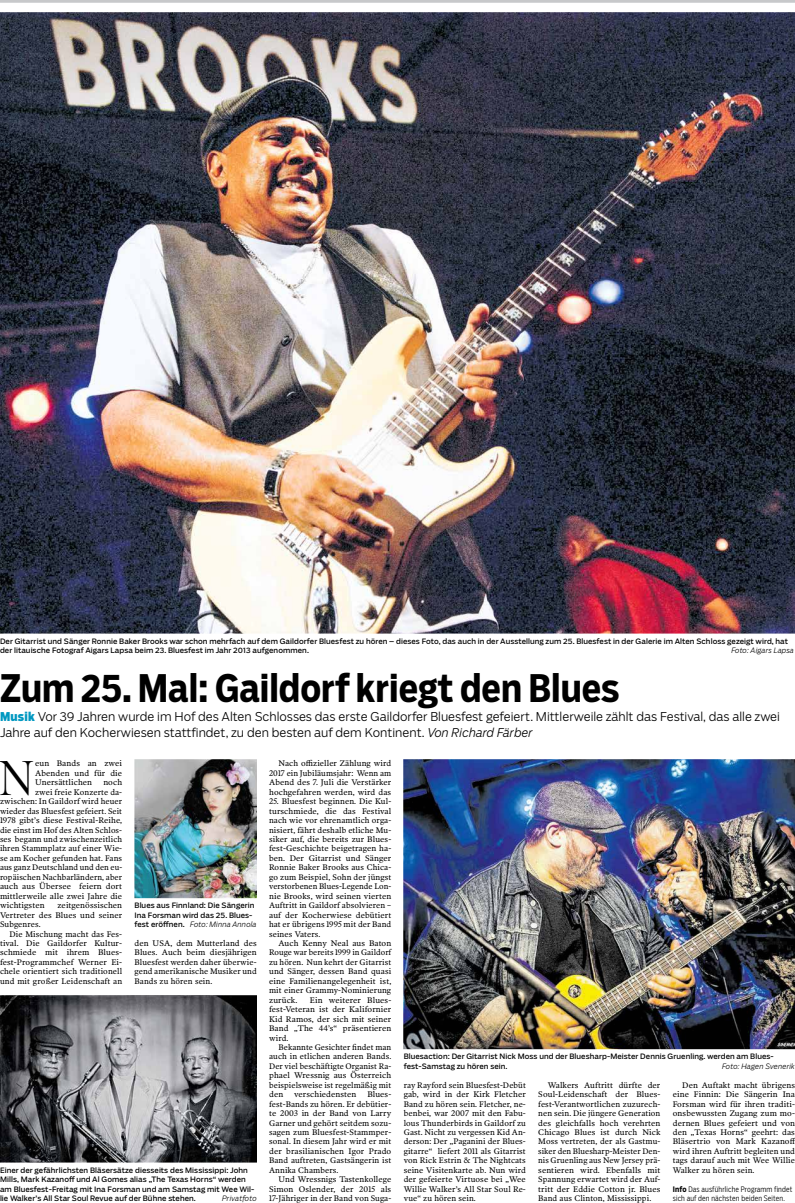
<style>
.page{position:relative;width:795px;height:1203px;background:#fff}
.page>*{position:absolute;margin:0;border:0;box-sizing:border-box;transform-origin:0 0}
.t1{font:49.61px "Poynter OS Disp Narrow";color:#000}
.t2{font:700 37.62px "Salvo Sans Cond";color:#000}
.t3{font:300 12.08px/15.9px "Salvo Sans";color:#000}
.t4{font:8.22px/9.5px "Poynter OS Text Two";letter-spacing:.01em;color:#000;text-align:justify}
.t5{font:8.22px "Poynter OS Text Two";letter-spacing:.01em;color:#000;scale:.96 1}
.t6{font:300 7.52px/9.5px "Salvo Sans Cond";letter-spacing:.02em;color:#000}
.t7{font:7.35px/9.5px "Salvo Sans";letter-spacing:.01em;color:#000}
.t8{font:italic 300 7.35px "Salvo Sans";letter-spacing:.01em;color:#000}
.s1{font-family:"Salvo Sans Cond";font-weight:900;color:#0098c1}
.s2{font-style:italic}
.s3{font-weight:300;font-style:italic}
.s4{font-weight:700}
</style>
<div class="page">
<img style="left:0;top:12px;width:794px;height:622px">
<img style="left:403px;top:759px;width:391px;height:291px">
<svg style="left:0;top:995px;width:257px;height:168px;background:#6a6a6f"></svg>
<img style="left:134px;top:759px;width:123px;height:140px">
<p class="t7" style="left:0;top:636px;width:789px">Der Gitarrist und Sänger Ronnie Baker Brooks war schon mehrfach auf dem Gaildorfer Bluesfest zu hören – dieses Foto, das auch in der Ausstellung zum 25. Bluesfest in der Galerie im Alten Schloss gezeigt wird, hat der litauische Fotograf Aigars Lapsa beim 23. Bluesfest im Jahr 2013 aufgenommen.</p>
<p class="t8" style="left:731px;top:645px;width:64px">Foto: Aigars Lapsa</p>
<h2 class="t2" style="left:0;top:662px;width:620px">Zum 25. Mal: Gaildorf kriegt den Blues</h2>
<h3 class="t3" style="left:0;top:709px;width:781px"><span class="s1">Musik</span> Vor 39 Jahren wurde im Hof des Alten Schlosses das erste Gaildorfer Bluesfest gefeiert. Mittlerweile zählt das Festival, das alle zwei<br>Jahre auf den Kocherwiesen stattfindet, zu den besten auf dem Kontinent. <span class="s2">Von Richard Färber</span></h3>
<h1 class="t1" style="left:0;top:751px;width:36px">N</h1>
<p class="t4" style="left:35px;top:759px;width:88px">eun Bands an zwei Abenden und für die Unersättlichen</p>
<p class="t4" style="left:103px;top:778px;width:20px">noch</p>
<p class="t4" style="left:35px;top:787px;width:88px">zwei freie Konzerte da-</p>
<p class="t4" style="left:0;top:796px;width:124px">zwischen: In Gaildorf wird heuer</p>
<p class="t4" style="left:0;top:806px;width:123px">wieder das Bluesfest gefeiert. Seit</p>
<p class="t4" style="left:0;top:815px;width:124px">1978 gibt’s diese Festival-Reihe,</p>
<p class="t4" style="left:0;top:825px;width:124px">die einst im Hof des Alten Schlos-</p>
<p class="t4" style="left:0;top:834px;width:124px">ses begann und zwischenzeitlich</p>
<p class="t4" style="left:0;top:844px;width:124px">ihren Stammplatz auf einer Wie-</p>
<p class="t4" style="left:0;top:853px;width:124px">se am Kocher gefunden hat. Fans</p>
<p class="t5" style="left:0;top:862px;width:129px">aus ganz Deutschland und den eu-</p>
<p class="t4" style="left:0;top:872px;width:124px">ropäischen Nachbarländern, aber</p>
<p class="t4" style="left:0;top:881px;width:124px">auch aus Übersee feiern dort</p>
<p class="t4" style="left:0;top:891px;width:124px">mittlerweile alle zwei Jahre die</p>
<p class="t4" style="left:0;top:900px;width:46px">wichtigsten</p>
<p class="t4" style="left:0;top:900px;width:124px;text-indent:57px">zeitgenössischen Vertreter des Blues und seiner Subgenres.</p>
<p class="t4" style="left:0;top:929px;width:124px;text-indent:9px">Die Mischung macht das Fes&shy;tival. Die Gaildorfer Kultur&shy;schmiede mit ihrem Blues&shy;fest-Programmchef Werner Ei&shy;chele orientiert sich traditionell und mit großer Leidenschaft an</p>
<p class="t4" style="left:134px;top:938px;width:124px">den USA, dem Mutterland des Blues. Auch beim diesjährigen Bluesfest werden daher überwie&shy;gend amerikanische Musiker und Bands zu hören sein.</p>
<p class="t7" style="left:134px;top:901px;width:124px">Blues aus Finnland: Die Sängerin<br>Ina Forsman wird das 25. Blues&shy;fest eröffnen. <span class="s3">Foto: Minna Annola</span></p>
<p class="t7" style="left:0;top:1165px;width:256px">Einer der gefährlichsten Bläsersätze diesseits des Mississippi: John Mills, Mark Kazanoff und Al Gomes alias „The Texas Horns“ werden am Bluesfest-Freitag mit Ina Forsman und am Samstag mit Wee Wil&shy;lie Walker’s All Star Soul Revue auf der Bühne stehen.</p>
<p class="t8" style="left:222px;top:1193px;width:36px">Privatfoto</p>
<p class="t4" style="left:269px;top:759px;width:124px;text-indent:9px">Nach offizieller Zählung wird 2017 ein Jubiläumsjahr: Wenn am Abend des 7. Juli die Verstärker hochgefahren werden, wird das</p>
<p class="t4" style="left:269px;top:796px;width:124px">25. Bluesfest beginnen. Die Kul&shy;turschmiede, die das Festival nach wie vor ehrenamtlich orga&shy;nisiert, fährt deshalb etliche Mu&shy;siker auf, die bereits zur Blues&shy;fest-Geschichte beigetragen ha&shy;ben. Der Gitarrist und Sänger Ronnie Baker Brooks aus Chica&shy;go zum Beispiel, Sohn der jüngst verstorbenen Blues-Legende Lon&shy;nie Brooks, wird seinen vierten Auftritt in Gaildorf absolvieren – auf der Kocherwiese debütiert hat er übrigens 1995 mit der Band seines Vaters.</p>
<p class="t4" style="left:269px;top:938px;width:124px;text-indent:9px">Auch Kenny Neal aus Baton Rouge war bereits 1999 in Gaildorf zu hören. Nun kehrt der Gitarrist und Sänger, dessen Band quasi eine Familienangelegenheit ist, mit einer Grammy-Nominierung zurück.</p>
<p class="t4" style="left:269px;top:995px;width:124px;text-indent:41px">Ein weiterer Blues&shy;fest-Veteran ist der Kalifornier Kid Ramos, der sich mit seiner Band „The 44’s“ präsentieren wird.</p>
<p class="t4" style="left:269px;top:1042px;width:124px;text-indent:9px">Bekannte Gesichter findet man auch in etlichen anderen Bands.<br>Der viel beschäftigte Organist Ra&shy;phael Wressnig aus Österreich beispielsweise ist regelmäßig mit den</p>
<p class="t4" style="left:269px;top:1089px;width:124px;text-indent:98px">Blues&shy;fest-Bands zu hören. Er debütier&shy;te 2003 in der Band von Larry Garner und gehört seitdem sozu&shy;sagen zum Bluesfest-Stammper&shy;sonal. In diesem Jahr wird er mit der brasilianischen Igor Prado Band auftreten, Gastsängerin ist Annika Chambers.</p>
<p class="t4" style="left:269px;top:1174px;width:124px;text-indent:9px">Und Wressnigs Tastenkollege Simon Oslender, der 2015 als 17-Jähriger in der Band von Suga-</p>
<p class="t4" style="left:294px;top:1089px;width:64px">verschiedensten</p>
<p class="t7" style="left:403px;top:1052px;width:371px">Bluesaction: Der Gitarrist Nick Moss und der Bluesharp-Meister Dennis Gruenling. werden am Blues&shy;fest-Samstag zu hören sein.</p>
<p class="t8" style="left:721px;top:1061px;width:74px">Foto: Hagen Svenerik</p>
<p class="t4" style="left:403px;top:1080px;width:124px">ray Rayford sein Bluesfest-Debüt gab, wird in der Kirk Fletcher Band zu hören sein. Fletcher, ne&shy;benbei, war 2007 mit den Fabu&shy;lous Thunderbirds in Gaildorf zu Gast. Nicht zu vergessen Kid An&shy;derson: Der „Paganini der Blues&shy;gitarre“ liefert 2011 als Gitarrist von Rick Estrin &amp; The Nightcats seine Visitenkarte ab. Nun wird der gefeierte Virtuose bei „Wee Willie Walker’s All Star Soul Re&shy;vue“ zu hören sein.</p>
<p class="t4" style="left:538px;top:1080px;width:124px;text-indent:9px">Walkers Auftritt dürfte der Soul-Leidenschaft der Blues&shy;fest-Verantwortlichen zuzurech&shy;nen sein. Die jüngere Generation des gleichfalls hoch verehrten Chicago Blues ist durch Nick Moss vertreten, der als Gastmu&shy;siker den Bluesharp-Meister Den&shy;nis Gruenling aus New Jersey prä&shy;sentieren wird. Ebenfalls mit Spannung erwartet wird der Auf&shy;tritt der Eddie Cotton jr. Blues Band aus Clinton, Mississippi.</p>
<p class="t4" style="left:672px;top:1080px;width:124px;text-indent:9px">Den Auftakt macht übrigens eine Finnin: Die Sängerin Ina Forsman wird für ihren traditi&shy;onsbewussten Zugang zum mo&shy;dernen Blues gefeiert und von den „Texas Horns“ geehrt: das Bläsertrio von Mark Kazanoff wird ihren Auftritt begleiten und tags darauf auch mit Wee Willie Walker zu hören sein.</p>
<p class="t6" style="left:672px;top:1184px;width:121px"><span class="s4">Info</span> Das ausführliche Programm findet sich auf den nächsten beiden Seiten.</p>
</div>
